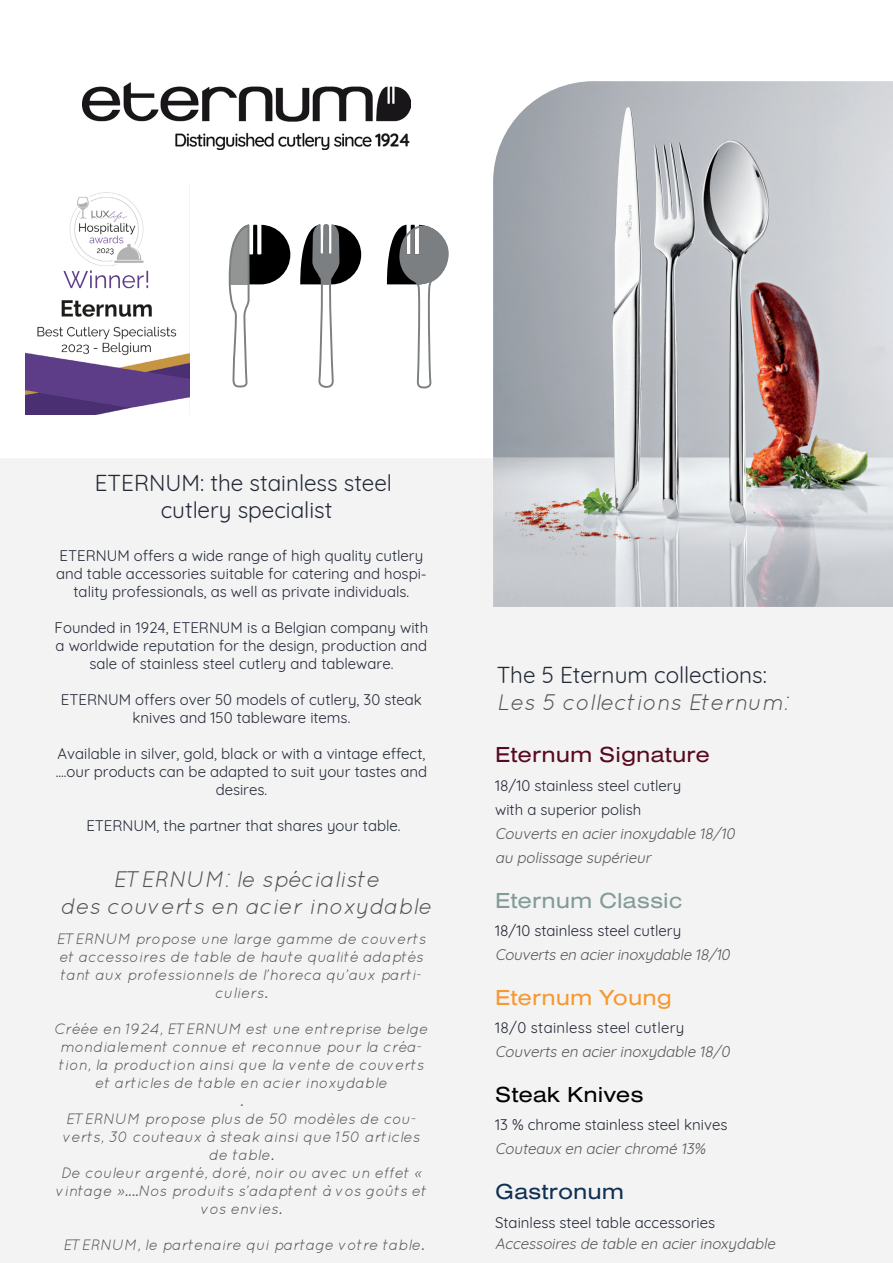
<style>
.page{position:relative;width:893px;height:1263px;background:#fff}
.page>*{position:absolute;margin:0;border:0;box-sizing:border-box;transform-origin:0 0}
.t1{font:italic 22.5px/27px "Quicksand";color:#4f5252;text-align:center}
.t2{font:22.5px/27px "Quicksand";color:#222937;text-align:center}
.t3{font:22.5px "Nimbus San Ext";color:#570b20}
.t4{font:22.5px "Nimbus San Ext";color:#819c98}
.t5{font:22.5px "Nimbus San Ext";color:#f79831}
.t6{font:22.5px "Nimbus San Ext";color:#000001}
.t7{font:22.5px "Nimbus San Ext";color:#103053}
.t8{font:italic 15px/18px "Quicksand";color:#4f5252;text-align:center}
.t9{font:15px/18px "Quicksand";color:#222937;text-align:center}
.t10{font:italic 15px/24px "Quicksand";color:#57585a}
.t11{font:15px "Quicksand";color:#222836}
.t12{font:15px "Quicksand";letter-spacing:.02em;color:#222836}
.t13{font:15px "Quicksand";color:#232937}
</style>
<div class="page">
<div style="left:0;top:459px;width:893px;height:804px;background:#f4f3f3"></div>
<img style="left:493px;top:81px;width:400px;height:526px">
<svg style="left:300px;top:224px;width:61px;height:164px"></svg>
<svg style="left:228px;top:224px;width:62px;height:164px"></svg>
<svg style="left:387px;top:224px;width:62px;height:165px"></svg>
<img style="left:82px;top:83px;width:329px;height:67px">
<img style="left:25px;top:192px;width:164px;height:223px">
<h1 class="t2" style="left:95px;top:467px;width:299px">ETERNUM: the stainless steel cutlery specialist</h1>
<p class="t9" style="left:56px;top:545px;width:372px">ETERNUM offers a wide range of high quality cutlery and table accessories suitable for catering and hospi&shy;tality professionals, as well as private individuals.</p>
<p class="t9" style="left:55px;top:617px;width:375px">Founded in 1924, ETERNUM is a Belgian company with a worldwide reputation for the design, production and sale of stainless steel cutlery and tableware.</p>
<p class="t9" style="left:61px;top:689px;width:362px">ETERNUM offers over 50 models of cutlery, 30 steak knives and 150 tableware items.</p>
<p class="t9" style="left:56px;top:743px;width:373px">Available in silver, gold, black or with a vintage effect, ....our products can be adapted to suit your tastes and desires.</p>
<p class="t9" style="left:86px;top:815px;width:316px">ETERNUM, the partner that shares your table.</p>
<h1 class="t1" style="left:61px;top:865px;width:373px">ETERNUM: le spécialiste<br>des couverts en acier inoxydable</h1>
<p class="t8" style="left:57px;top:929px;width:371px">ETERNUM propose une large gamme de couverts et accessoires de table de haute qualité adaptés tant aux professionnels de l'horeca qu'aux parti&shy;culiers.</p>
<p class="t8" style="left:55px;top:1019px;width:375px">Créée en 1924, ETERNUM est une entreprise belge mondialement connue et reconnue pour la créa&shy;tion, la production ainsi que la vente de couverts et articles de table en acier inoxydable<br>.<br>ETERNUM propose plus de 50 modèles de cou&shy;verts, 30 couteaux à steak ainsi que 150 articles de table.<br>De couleur argenté, doré, noir ou avec un effet « vintage »....Nos produits s'adaptent à vos goûts et vos envies.</p>
<p class="t8" style="left:63px;top:1235px;width:363px">ETERNUM, le partenaire qui partage votre table.</p>
<h1 class="t2" style="left:497px;top:660px;width:272px">The 5 Eternum collections:</h1>
<h1 class="t1" style="left:497px;top:689px;width:293px">Les 5 collections Eternum:</h1>
<h1 class="t3" style="left:495px;top:739px;width:216px">Eternum Signature</h1>
<p class="t11" style="left:495px;top:773px;width:188px">18/10 stainless steel cutlery</p>
<p class="t13" style="left:495px;top:797px;width:148px">with a superior polish</p>
<p class="t10" style="left:495px;top:820px;width:245px">Couverts en acierinoxydable 18/10 au polissage supérieur</p>
<h1 class="t4" style="left:495px;top:885px;width:189px">Eternum Classic</h1>
<p class="t11" style="left:495px;top:919px;width:188px">18/10 stainless steel cutlery</p>
<p class="t10" style="left:495px;top:941px;width:240px">Couvertsen acierinoxydable 18/10</p>
<h1 class="t5" style="left:495px;top:982px;width:178px">Eternum Young</h1>
<p class="t12" style="left:495px;top:1016px;width:191px">18/0 stainless steel cutlery</p>
<p class="t10" style="left:495px;top:1038px;width:240px">Couverts en acierinoxydable 18/0</p>
<h1 class="t6" style="left:495px;top:1079px;width:150px">Steak Knives</h1>
<p class="t11" style="left:495px;top:1113px;width:234px">13 % chrome stainless steel knives</p>
<p class="t10" style="left:495px;top:1135px;width:215px">Couteaux en acierchromé 13%</p>
<h1 class="t7" style="left:495px;top:1177px;width:131px">Gastronum</h1>
<p class="t11" style="left:495px;top:1210px;width:221px">Stainless steel table accessories</p>
<p class="t10" style="left:495px;top:1230px;width:285px">Accessoires de table en acierinoxydable</p>
</div>
